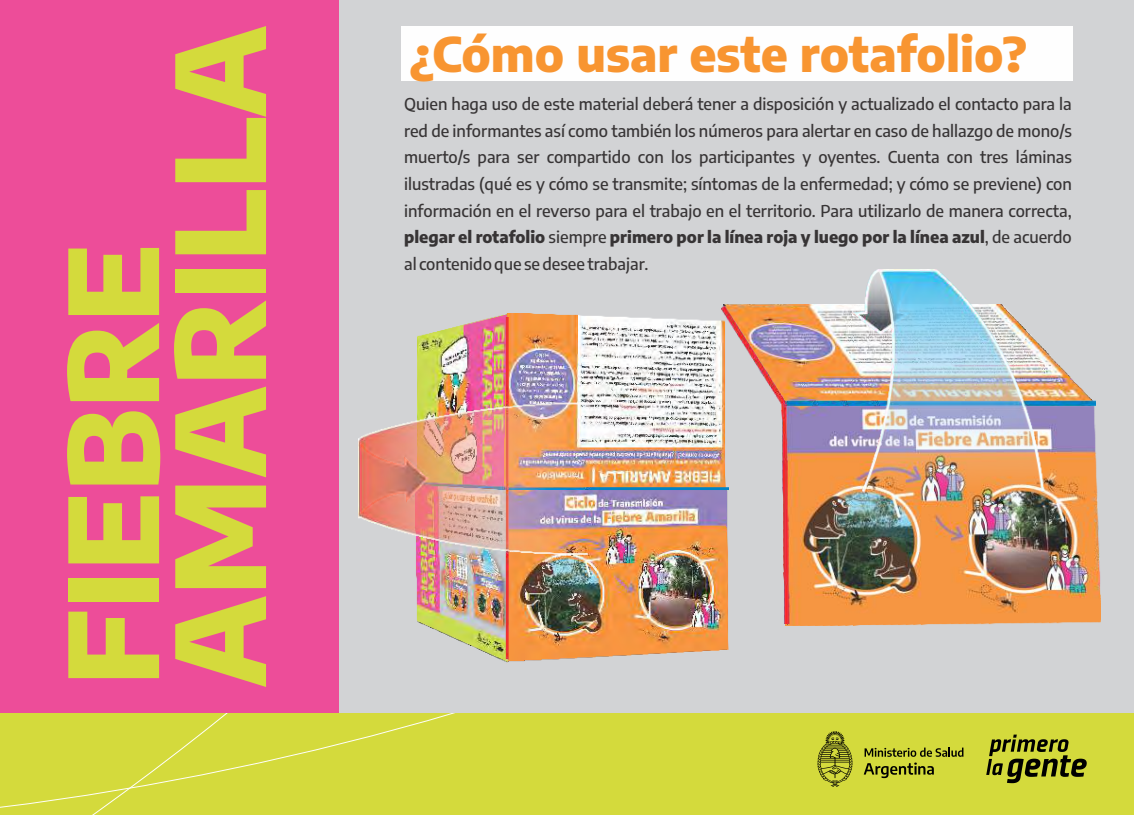
<style>
.page{position:relative;width:1134px;height:815px;background:#fff}
.page>*{position:absolute;margin:0;border:0;box-sizing:border-box;transform-origin:0 0}
.t1{font:800 122.62px/107px "Encode Sans";color:#d4da3c}
.t2{font:800 47.62px "Encode Sans";color:#f89531}
.t3{font:500 16.25px/26.6px "Encode Sans";color:#373435;text-align:justify}
.s1{font-weight:800}
</style>
<div class="page">
<div style="left:628px;top:713px;width:506px;height:102px;background:#d4da3c"></div>
<div style="left:0;top:713px;width:628px;height:102px;background:#d4da3c"></div>
<svg style="left:817px;top:731px;width:35px;height:56px;background:#9ea32c"></svg>
<svg style="left:864px;top:748px;width:99px;height:30px;background:#a4a92e"></svg>
<svg style="left:986px;top:735px;width:101px;height:48px;background:#8e9228"></svg>
<div style="left:339px;top:0;width:795px;height:713px;background:#d2d3d5"></div>
<div style="left:0;top:0;width:339px;height:713px;background:#ed4d99"></div>
<div style="left:402px;top:27px;width:671px;height:54px;background:#fefefe"></div>
<img style="left:358px;top:317px;width:370px;height:346px">
<img style="left:721px;top:269px;width:374px;height:355px">
<h1 class="t1" style="left:56px;top:688px;width:664px;rotate:-90deg">FIEBRE<br>AMARILLA</h1>
<h2 class="t2" style="left:409px;top:22px;width:619px">¿Cómo usar este rotafolio?</h2>
<p class="t3" style="left:404px;top:90px;width:669px">Quien haga uso de este material deberá tener a disposición y actualizado el contacto para la red de informantes así como también los números para alertar en caso de hallazgo de mono/s muerto/s para ser compartido con los participantes y oyentes. Cuenta con tres láminas ilustradas (qué es y cómo se transmite; síntomas de la enfermedad; y cómo se previene) con información en el reverso para el trabajo en el territorio. Para utilizarlo de manera correcta, <span class="s1">plegar el rotafolio</span> siempre <span class="s1">primero por la línea roja y luego por la línea azul</span>, de acuerdo al contenido que se desee trabajar.</p>
</div>
